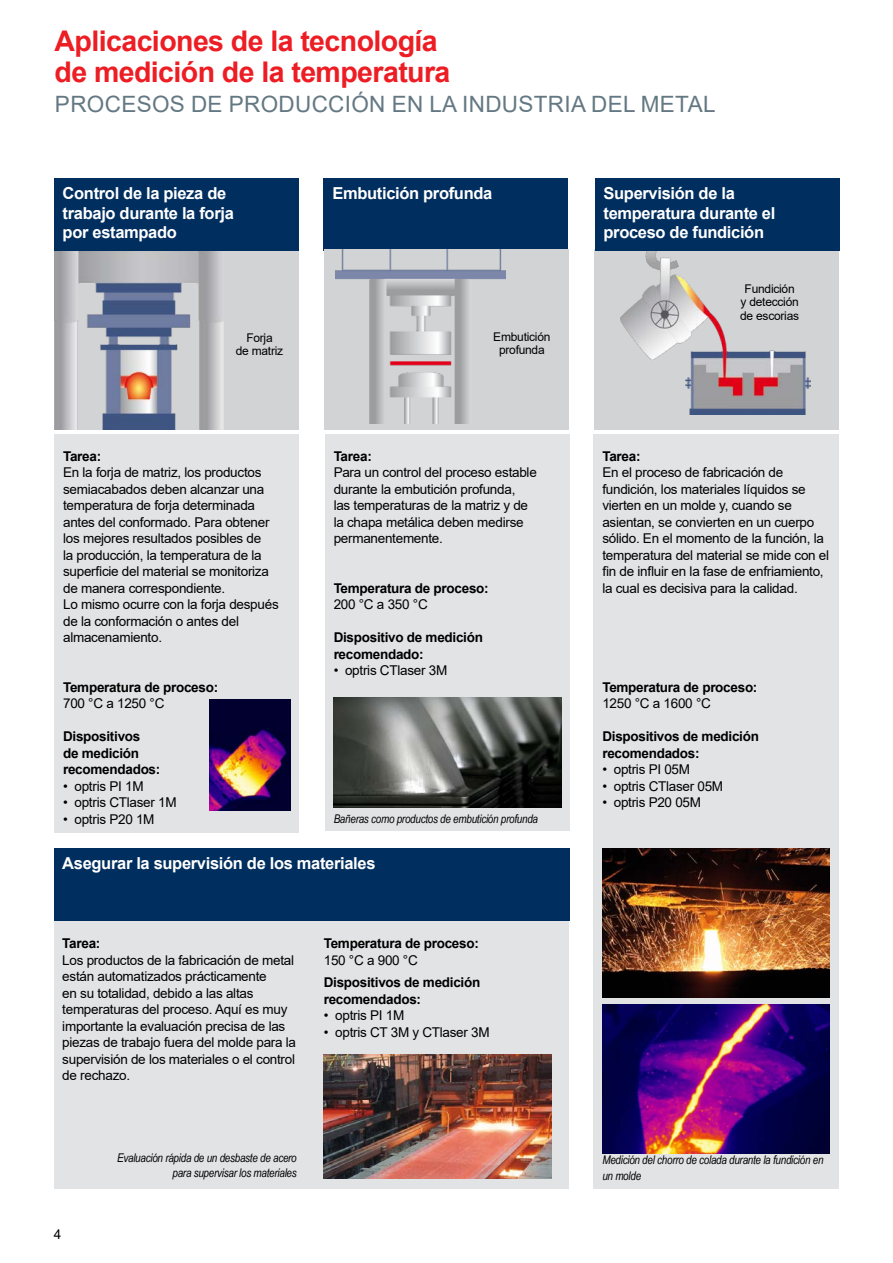
<style>
.page{position:relative;width:893px;height:1263px;background:#fff}
.page>*{position:absolute;margin:0;border:0;box-sizing:border-box;transform-origin:0 0}
.t1{font:700 28.5px/31.5px "Arial";letter-spacing:-.02em;color:#ed1d24}
.t2{font:22.5px "Arial";letter-spacing:.015em;color:#647883}
.t3{font:700 16.5px/19.5px "Arial";letter-spacing:-.02em;color:#fff}
.t4{font:13.5px/16.5px "Arial";letter-spacing:-.02em;color:#000}
.t5{font:700 13.5px/16.5px "Arial";letter-spacing:-.02em;color:#000}
.t6{font:italic 12px/15.8px "Arial Narrow";letter-spacing:-.02em;color:#000}
.t7{font:12px/13.5px "Arial";letter-spacing:-.02em;color:#000;text-align:center}
</style>
<div class="page">
<div style="left:594px;top:434px;width:245px;height:754px;background:#e2e3e4"></div>
<img style="left:602px;top:848px;width:228px;height:149px">
<img style="left:602px;top:1004px;width:228px;height:149px">
<div style="left:595px;top:250px;width:244px;height:180px;background:#d1d3d4"></div>
<img style="left:621px;top:251px;width:190px;height:163px">
<div style="left:325px;top:434px;width:244px;height:396px;background:#e2e3e4"></div>
<img style="left:334px;top:698px;width:227px;height:109px">
<div style="left:54px;top:250px;width:244px;height:180px;background:#d1d3d4"></div>
<img style="left:54px;top:251px;width:170px;height:179px">
<div style="left:324px;top:179px;width:244px;height:72px;background:#002e5e"></div>
<div style="left:324px;top:250px;width:245px;height:180px;background:#d1d3d4"></div>
<img style="left:336px;top:250px;width:170px;height:174px">
<div style="left:55px;top:434px;width:244px;height:398px;background:#e2e3e4"></div>
<div style="left:54px;top:179px;width:244px;height:72px;background:#002e5e"></div>
<div style="left:595px;top:179px;width:244px;height:72px;background:#002e5e"></div>
<div style="left:55px;top:920px;width:514px;height:269px;background:#e2e3e4"></div>
<img style="left:324px;top:1055px;width:227px;height:123px">
<div style="left:54px;top:848px;width:515px;height:72px;background:#002e5e"></div>
<img style="left:209px;top:699px;width:81px;height:111px">
<h1 class="t1" style="left:55px;top:25px;width:397px">Aplicaciones de la tecnología de medición de la temperatura</h1>
<h2 class="t2" style="left:55px;top:89px;width:662px">PROCESOS DE PRODUCCIÓN EN LA INDUSTRIA DEL METAL</h2>
<p class="t3" style="left:63px;top:184px;width:173px">Control de la pieza de trabajo durante la forja por estampado</p>
<p class="t3" style="left:603px;top:184px;width:173px">Supervisión de la temperatura durante el proceso de fundición</p>
<p class="t3" style="left:332px;top:184px;width:161px">Embutición profunda</p>
<p class="t7" style="left:236px;top:331px;width:49px">Forja<br>de matriz</p>
<p class="t5" style="left:63px;top:448px;width:40px">Tarea:</p>
<p class="t4" style="left:63px;top:464px;width:217px">En la forja de matriz, los productos semiacabados deben alcanzar una temperatura de forja determinada antes del conformado. Para obtener los mejores resultados posibles de<br>la producción, la temperatura de la superficie del material se monitoriza de manera correspondiente.<br>Lo mismo ocurre con la forja después de la conformación o antes del almacenamiento.</p>
<p class="t5" style="left:63px;top:679px;width:157px">Temperatura de proceso:</p>
<p class="t4" style="left:63px;top:695px;width:103px">700 °C a 1250 °C</p>
<p class="t5" style="left:63px;top:729px;width:99px">Dispositivos<br>de medición recomendados:</p>
<p class="t4" style="left:63px;top:778px;width:82px">• optris PI 1M</p>
<p class="t4" style="left:63px;top:794px;width:115px">• optris CTlaser 1M</p>
<p class="t4" style="left:63px;top:811px;width:93px">• optris P20 1M</p>
<p class="t7" style="left:493px;top:330px;width:59px">Embutición profunda</p>
<p class="t5" style="left:334px;top:448px;width:40px">Tarea:</p>
<p class="t4" style="left:334px;top:464px;width:205px">Para un control del proceso estable durante la embutición profunda,<br>las temperaturas de la matriz y de la chapa metálica deben medirse permanentemente.</p>
<p class="t5" style="left:334px;top:580px;width:157px">Temperatura de proceso:</p>
<p class="t4" style="left:334px;top:596px;width:96px">200 °C a 350 °C</p>
<p class="t5" style="left:334px;top:630px;width:151px">Dispositivo de medición recomendado:</p>
<p class="t4" style="left:334px;top:662px;width:115px">• optris CTlaser 3M</p>
<p class="t6" style="left:334px;top:811px;width:206px">Bañeras como productos de embutición profunda</p>
<p class="t3" style="left:62px;top:853px;width:315px">Asegurar la supervisión de los materiales</p>
<p class="t5" style="left:62px;top:935px;width:40px">Tarea:</p>
<p class="t4" style="left:62px;top:951px;width:235px">Los productos de la fabricación de metal están automatizados prácticamente<br>en su totalidad, debido a las altas temperaturas del proceso. Aquí es muy importante la evaluación precisa de las piezas de trabajo fuera del molde para la supervisión de los materiales o el control de rechazo.</p>
<p class="t5" style="left:324px;top:935px;width:157px">Temperatura de proceso:</p>
<p class="t4" style="left:324px;top:951px;width:96px">150 °C a 900 °C</p>
<p class="t5" style="left:324px;top:974px;width:158px">Dispositivos de medición recomendados:</p>
<p class="t4" style="left:324px;top:1007px;width:82px">• optris PI 1M</p>
<p class="t4" style="left:324px;top:1023px;width:167px">• optris CT 3M y CTlaser 3M</p>
<p class="t4" style="left:54px;top:1226px;width:9px">4</p>
<p class="t6" style="left:117px;top:1149px;width:181px;text-align:right">Evaluación rápida de un desbaste de acero para supervisar los materiales</p>
<p class="t7" style="left:740px;top:282px;width:60px">Fundición y detección de escorias</p>
<p class="t5" style="left:602px;top:448px;width:40px">Tarea:</p>
<p class="t4" style="left:602px;top:464px;width:228px">En el proceso de fabricación de fundición, los materiales líquidos se vierten en un molde y, cuando se asientan, se convierten en un cuerpo sólido. En el momento de la función, la temperatura del material se mide con el fin de influir en la fase de enfriamiento, la cual es decisiva para la calidad.</p>
<p class="t5" style="left:602px;top:679px;width:157px">Temperatura de proceso:</p>
<p class="t4" style="left:602px;top:695px;width:110px">1250 °C a 1600 °C</p>
<p class="t5" style="left:602px;top:729px;width:158px">Dispositivos de medición recomendados:</p>
<p class="t4" style="left:602px;top:761px;width:89px">• optris PI 05M</p>
<p class="t4" style="left:602px;top:778px;width:122px">• optris CTlaser 05M</p>
<p class="t4" style="left:602px;top:794px;width:100px">• optris P20 05M</p>
<p class="t6" style="left:602px;top:1151px;width:223px">Medición del chorro de colada durante la fundición en un molde</p>
</div>
